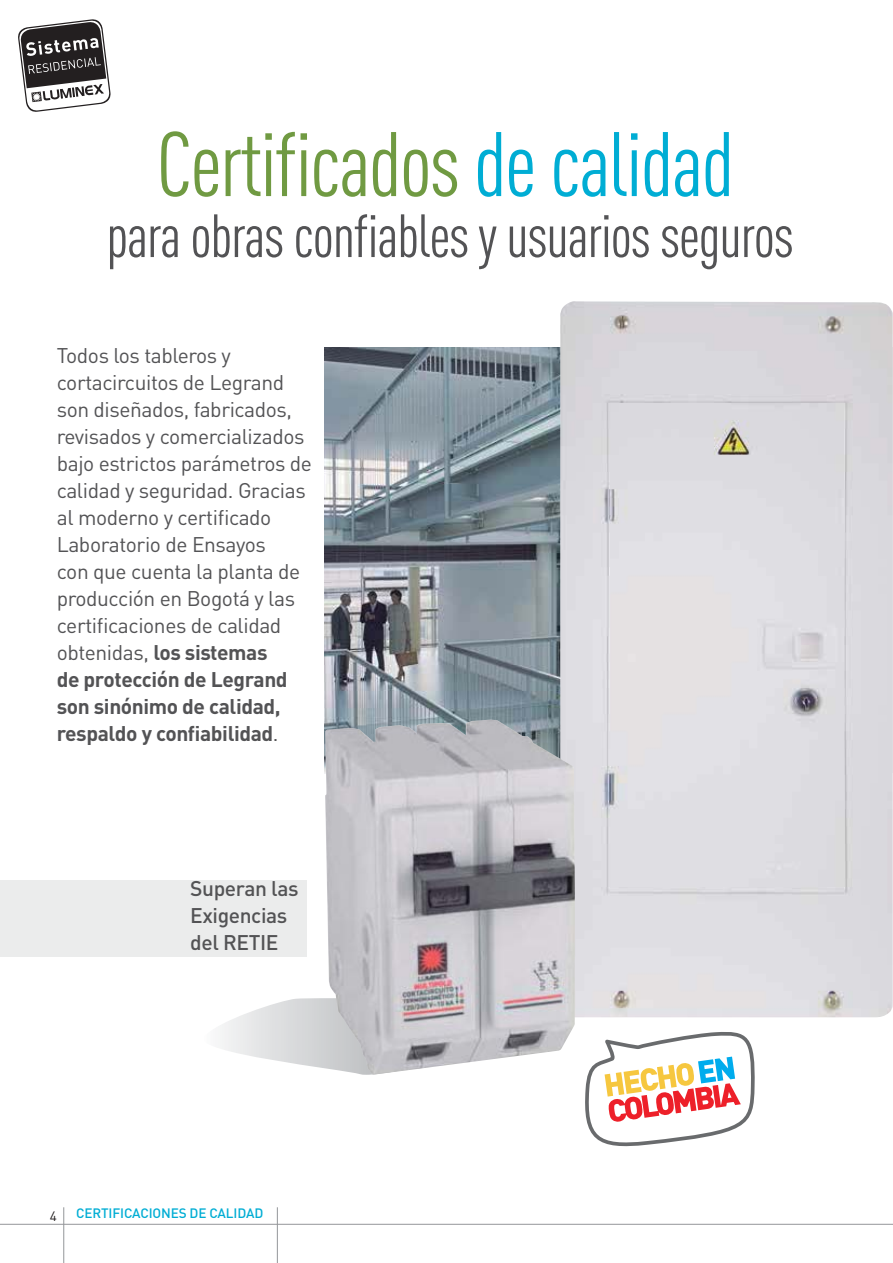
<style>
.page{position:relative;width:893px;height:1263px;background:#fff}
.page>*{position:absolute;margin:0;border:0;box-sizing:border-box;transform-origin:0 0}
.t1{font:condensed 90px "DIN Pro";letter-spacing:-.02em;color:#709a42}
.t2{font:condensed 60px "DIN Pro";letter-spacing:-.02em;color:#535355}
.t3{font:21px/27px "DIN Pro";letter-spacing:-.02em;color:#535355}
.t4{font:500 21px/27px "DIN Pro";letter-spacing:-.02em;color:#535355}
.t5{font:500 13.5px "DIN Pro";letter-spacing:-.01em;color:#00add4}
.t6{font:13.5px "DIN Pro";color:#231f20}
.s1{color:#00add4}
.s2{font-weight:700}
</style>
<div class="page">
<hr style="left:0;top:1224px;width:893px;height:1px;background:#949699">
<hr style="left:63px;top:1207px;width:1px;height:56px;background:#949699">
<hr style="left:277px;top:1207px;width:1px;height:56px;background:#949699">
<div style="left:0;top:880px;width:307px;height:77px;background:#ebecec"></div>
<img style="left:325px;top:348px;width:235px;height:372px">
<img style="left:560px;top:301px;width:333px;height:716px">
<svg style="left:220px;top:998px;width:105px;height:71px"></svg>
<img style="left:325px;top:720px;width:250px;height:355px">
<svg style="left:585px;top:1032px;width:170px;height:115px"></svg>
<svg style="left:18px;top:19px;width:93px;height:93px"></svg>
<h1 class="t1" style="left:156px;top:132px;width:580px">Certificados <span class="s1">de calidad</span></h1>
<h2 class="t2" style="left:106px;top:214px;width:689px">para obras confiables y usuarios seguros</h2>
<p class="t3" style="left:57px;top:344px;width:257px">Todos los tableros y cortacircuitos de Legrand son diseñados, fabricados, revisados y comercializados bajo estrictos parámetros de calidad y seguridad. Gracias al moderno y certificado<br>Laboratorio de Ensayos<br>con que cuenta la planta de producción en Bogotá y las certificaciones de calidad obtenidas, <span class="s2">los sistemas<br>de protección de Legrand son sinónimo de calidad, respaldo y confiabilidad</span>.</p>
<p class="t4" style="left:190px;top:877px;width:110px">Superan las<br>Exigencias del RETIE</p>
<p class="t6" style="left:50px;top:1211px;width:9px">4</p>
<p class="t5" style="left:76px;top:1209px;width:189px">CERTIFICACIONES DE CALIDAD</p>
</div>
